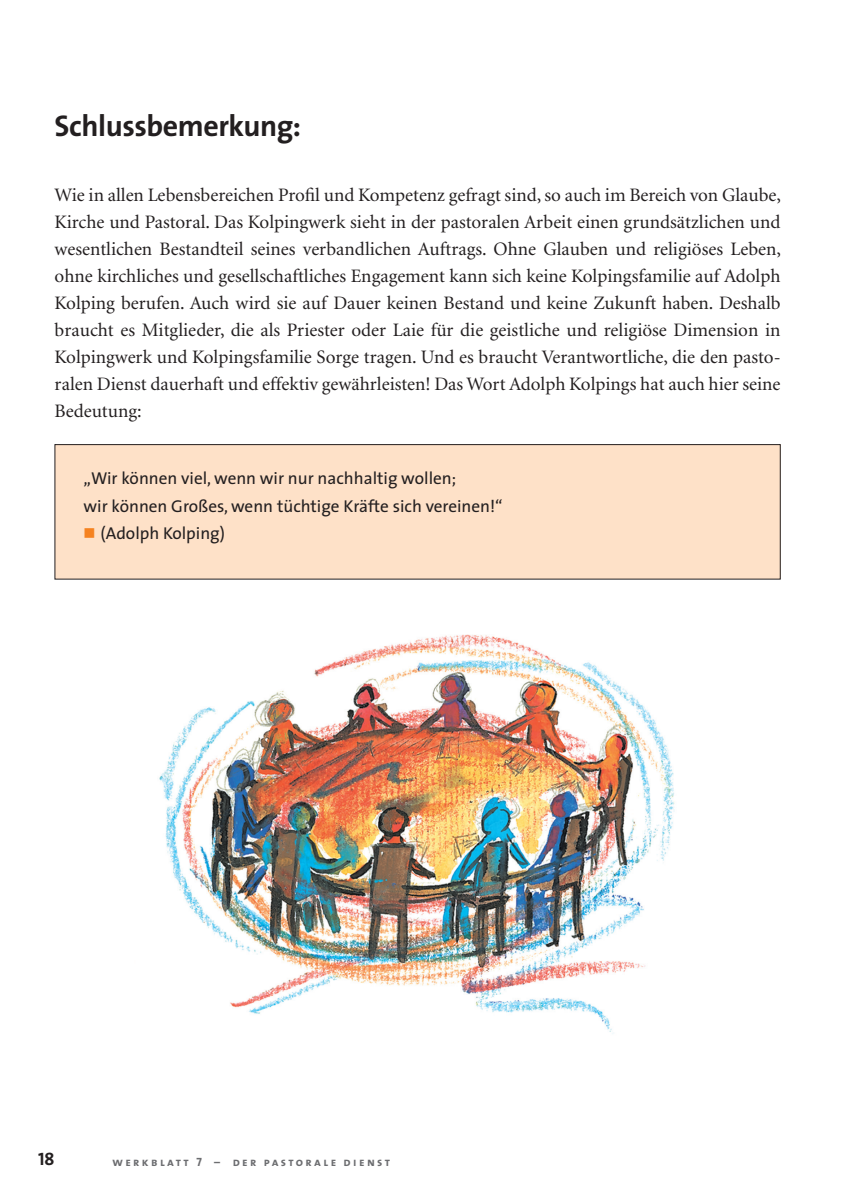
<style>
.page{position:relative;width:846px;height:1187px;background:#fff}
.page>*{position:absolute;margin:0;border:0;box-sizing:border-box;transform-origin:0 0}
.t1{font:700 30px "The Sans";letter-spacing:-.015em;color:#231f20}
.t2{font:19px/27px "Minion LT";color:#231f20;text-align:justify}
.t3{font:18px "The Sans Bold Caps";color:#231f20}
.t4{font:17.2px/27px "The Sans";color:#231f20}
.t5{font:12px "The Sans Bold Caps";letter-spacing:.2em;color:#6c6d70}
.s1{font-family:"Button Bonus Circle Negative";font-size:12px;color:#f58220}
</style>
<div class="page">
<div style="left:55px;top:444px;width:725px;height:135px;background:#fee1c8"></div>
<div style="left:55px;top:444px;width:725px;height:135px;border:1px solid #231f20"></div>
<img style="left:159px;top:634px;width:516px;height:400px">
<h1 class="t1" style="left:55px;top:100px;width:248px">Schlussbemerkung:</h1>
<p class="t2" style="left:55px;top:182px;width:728px">Wie in allen Lebensbereichen Profil und Kompetenz gefragt sind, so auch im Bereich von Glaube, Kirche und Pastoral. Das Kolpingwerk sieht in der pastoralen Arbeit einen grundsätzlichen und wesentlichen Bestandteil seines verbandlichen Auftrags. Ohne Glauben und religiöses Leben, ohne kirchliches und gesellschaftliches Engagement kann sich keine Kolpingsfamilie auf Adolph Kolping berufen. Auch wird sie auf Dauer keinen Bestand und keine Zukunft haben. Deshalb braucht es Mitglieder, die als Priester oder Laie für die geistliche und religiöse Dimension in Kolpingwerk und Kolpingsfamilie Sorge tragen. Und es braucht Verantwortliche, die den pasto&shy;ralen Dienst dauerhaft und effektiv gewährleisten! Das Wort Adolph Kolpings hat auch hier seine Bedeutung:</p>
<p class="t4" style="left:84px;top:464px;width:421px">„Wir können viel, wenn wir nur nachhaltig wollen;<br>wir können Großes, wenn tüchtige Kräfte sich vereinen!“ <span class="s1">}</span> (Adolph Kolping)</p>
<p class="t3" style="left:38px;top:1143px;width:18px">18</p>
<p class="t5" style="left:112px;top:1151px;width:279px">werkblatt 7 – der pastorale dienst</p>
</div>
